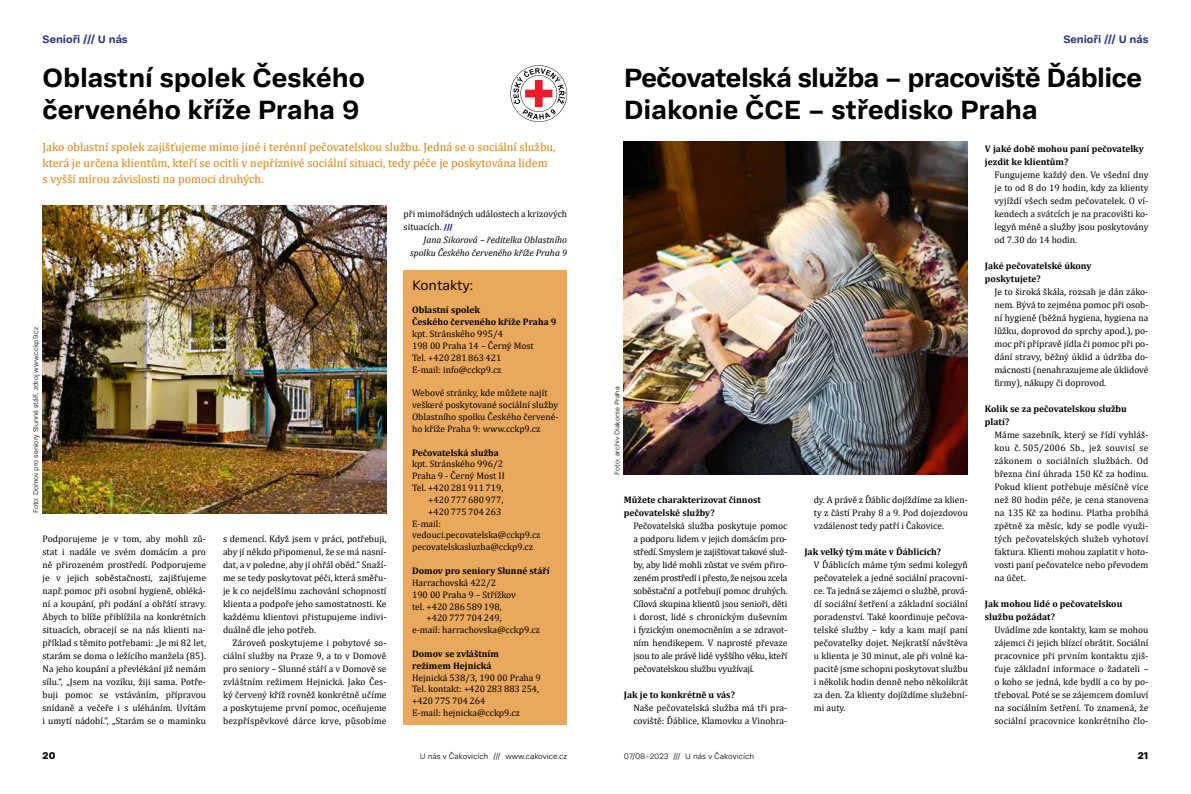
<style>
.page{position:relative;width:1191px;height:794px;background:#fff}
.page>*{position:absolute;margin:0;border:0;box-sizing:border-box;transform-origin:0 0}
.t1{font:700 27px/32px "Adapter PE Text";letter-spacing:-.02em;color:#000}
.t2{font:700 27px/32px "Adapter PE Text";color:#000}
.t3{font:14px "Adapter PE Text";color:#000}
.t4{font:12px/16px "Cambria";color:#dd810d}
.t5{font:700 11px "Adapter PE Text";color:#283583}
.t6{font:10px "Adapter PE Text Eb";color:#000}
.t7{font:9.5px/13px "Cambria";color:#000;text-align:justify}
.t8{font:700 9.5px/13px "Cambria";color:#000}
.t9{font:italic 9.5px/13px "Cambria";color:#000;text-align:right}
.t10{font:300 8px "Adapter PE Text";color:#000}
.t11{font:300 7px "Adapter PE Text";color:#000}
.s1{font-family:"Adapter PE Text Eb";font-size:8px;color:#283583}
</style>
<div class="page">
<img style="left:43px;top:206px;width:343px;height:307px">
<svg style="left:510px;top:65px;width:57px;height:57px"></svg>
<div style="left:403px;top:270px;width:164px;height:454px;background:#e9a85b"></div>
<img style="left:624px;top:142px;width:344px;height:332px">
<p class="t5" style="left:43px;top:30px;width:87px">Senioři /// U nás</p>
<p class="t5" style="left:1063px;top:30px;width:87px">Senioři /// U nás</p>
<h1 class="t2" style="left:43px;top:59px;width:324px">Oblastní spolek Českého červeného kříže Praha 9</h1>
<p class="t4" style="left:43px;top:139px;width:514px">Jako oblastní spolek zajišťujeme mimo jiné i terénní pečovatelskou službu. Jedná se o sociální službu, která je určena klientům, kteří se ocitli v nepříznivé sociální situaci, tedy péče je poskytována lidem s vyšší mírou závislosti na pomoci druhých.</p>
<p class="t11" style="left:31px;top:513px;width:188px;rotate:-90deg">Foto: Domov pro seniory Slunné stáří, zdroj www.cckp9.cz</p>
<p class="t7" style="left:43px;top:532px;width:165px">Podporujeme je v tom, aby mohli zů&shy;stat i nadále ve svém domácím a pro ně přirozeném prostředí. Podporujeme je v jejich soběstačnosti, zajišťujeme např. pomoc při osobní hygieně, obléká&shy;ní a koupání, při podání a ohřátí stravy.<br>Abych to blíže přiblížila na konkrétních situacích, obracejí se na nás klienti na&shy;příklad s těmito potřebami: „Je mi 82 let, starám se doma o ležícího manžela (85).<br>Na jeho koupání a převlékání již nemám sílu.“, „Jsem na vozíku, žiji sama. Potře&shy;buji pomoc se vstáváním, přípravou snídaně a večeře i s uléháním. Uvítám i umytí nádobí.“, „Starám se o maminku</p>
<p class="t7" style="left:223px;top:532px;width:165px">s demencí. Když jsem v práci, potřebuji, aby jí někdo připomenul, že se má nasní&shy;dat, a v poledne, aby jí ohřál oběd.“ Snaží&shy;me se tedy poskytovat péči, která směřu&shy;je k co nejdelšímu zachování schopností klienta a podpoře jeho samostatnosti. Ke každému klientovi přistupujeme indivi&shy;duálně dle jeho potřeb.</p>
<p class="t7" style="left:223px;top:636px;width:165px;text-indent:10px">Zároveň poskytujeme i pobytové so&shy;ciální služby na Praze 9, a to v Domově pro seniory – Slunné stáří a v Domově se zvláštním režimem Hejnická. Jako Čes&shy;ký červený kříž rovněž konkrétně učíme a poskytujeme první pomoc, oceňujeme bezpříspěvkové dárce krve, působíme</p>
<p class="t7" style="left:403px;top:207px;width:165px">při mimořádných událostech a krizových situacích. <span class="s1">///</span></p>
<p class="t9" style="left:410px;top:232px;width:158px">Jana Sikorová – ředitelka Oblastního spolku Českého červeného kříže Praha 9</p>
<h2 class="t3" style="left:412px;top:275px;width:63px">Kontakty:</h2>
<p class="t8" style="left:412px;top:304px;width:146px;line-height:11.8px">Oblastní spolek<br>Českého červeného kříže Praha 9</p>
<p class="t7" style="left:412px;top:328px;width:123px;line-height:11.8px;text-align:left">kpt. Stránského 995/4<br>198 00 Praha 14 – Černý Most<br>Tel. +420 281 863 421<br>E-mail: info@cckp9.cz</p>
<p class="t7" style="left:412px;top:387px;width:148px;line-height:11.8px;text-align:left">Webové stránky, kde můžete najít veškeré poskytované sociální služby Oblastního spolku Českého červené&shy;ho kříže Praha 9: www.cckp9.cz</p>
<p class="t8" style="left:412px;top:445px;width:88px">Pečovatelská služba</p>
<p class="t7" style="left:412px;top:457px;width:92px">kpt. Stránského 996/2</p>
<p class="t7" style="left:412px;top:469px;width:94px">Praha 9 - Černý Most II</p>
<p class="t7" style="left:412px;top:481px;width:93px">Tel. +420 281 911 719,</p>
<p class="t7" style="left:428px;top:493px;width:77px">+420 777 680 977,</p>
<p class="t7" style="left:428px;top:505px;width:75px">+420 775 704 263</p>
<p class="t7" style="left:412px;top:517px;width:30px">E-mail:</p>
<p class="t7" style="left:412px;top:528px;width:130px">vedouci.pecovatelska@cckp9.cz</p>
<p class="t7" style="left:412px;top:540px;width:122px">pecovatelskasluzba@cckp9.cz</p>
<p class="t8" style="left:412px;top:564px;width:139px">Domov pro seniory Slunné stáří</p>
<p class="t7" style="left:412px;top:576px;width:85px">Harrachovská 422/2</p>
<p class="t7" style="left:412px;top:588px;width:105px">190 00 Praha 9 – Střížkov</p>
<p class="t7" style="left:412px;top:600px;width:91px">tel. +420 286 589 198,</p>
<p class="t7" style="left:426px;top:611px;width:77px">+420 777 704 249,</p>
<p class="t7" style="left:412px;top:623px;width:129px">e-mail: harrachovska@cckp9.cz</p>
<p class="t8" style="left:412px;top:647px;width:88px;line-height:11.8px">Domov se zvláštním režimem Hejnická</p>
<p class="t7" style="left:412px;top:671px;width:130px;line-height:11.8px;text-align:left">Hejnická 538/3, 190 00 Praha 9<br>Tel. kontakt: +420 283 883 254, +420 775 704 264<br>E-mail: hejnicka@cckp9.cz</p>
<h1 class="t1" style="left:624px;top:59px;width:520px">Pečovatelská služba – pracoviště Ďáblice<br>Diakonie ČCE – středisko Praha</h1>
<p class="t11" style="left:612px;top:474px;width:89px;rotate:-90deg">Foto: archiv Diakonie Praha</p>
<p class="t8" style="left:624px;top:493px;width:139px">Můžete charakterizovat činnost pečovatelské služby?</p>
<p class="t7" style="left:633px;top:519px;width:155px">Pečovatelská služba poskytuje pomoc a podporu lidem v jejich domácím pro&shy;středí. Smyslem je zajišťovat takové služ&shy;by, aby lidé mohli zůstat ve svém přiro&shy;zeném prostředí i přesto, že nejsou zcela soběstační a potřebují pomoc druhých.<br>Cílová skupina klientů jsou senioři, děti i dorost, lidé s chronickým duševním i fyzickým onemocněním a se zdravot&shy;ním hendikepem. V naprosté převaze jsou to ale právě lidé vyššího věku, kteří pečovatelskou službu využívají.</p>
<p class="t8" style="left:624px;top:688px;width:113px">Jak je to konkrétně u vás?</p>
<p class="t7" style="left:633px;top:701px;width:155px">Naše pečovatelská služba má tři pra&shy;coviště: Ďáblice, Klamovku a Vinohra-</p>
<p class="t7" style="left:814px;top:493px;width:155px">dy. A právě z Ďáblic dojíždíme za klien&shy;ty z částí Prahy 8 a 9. Pod dojezdovou vzdálenost tedy patří i Čakovice.</p>
<p class="t8" style="left:804px;top:545px;width:138px">Jak velký tým máte v Ďáblicích?</p>
<p class="t7" style="left:814px;top:558px;width:155px">V Ďáblicích máme tým sedmi kolegyň pečovatelek a jedné sociální pracovni&shy;ce. Ta jedná se zájemci o službě, prová&shy;dí sociální šetření a základní sociální poradenství. Také koordinuje pečova&shy;telské služby – kdy a kam mají paní pečovatelky dojet. Nejkratší návštěva u klienta je 30 minut, ale při volné ka&shy;pacitě jsme schopni poskytovat službu i několik hodin denně nebo několikrát za den. Za klienty dojíždíme služební&shy;mi auty.</p>
<p class="t8" style="left:985px;top:141px;width:160px">V jaké době mohou paní pečovatelky jezdit ke klientům?</p>
<p class="t7" style="left:994px;top:168px;width:155px">Fungujeme každý den. Ve všední dny je to od 8 do 19 hodin, kdy za klienty vyjíždí všech sedm pečovatelek. O ví&shy;kendech a svátcích je na pracovišti ko&shy;legyň méně a služby jsou poskytovány od 7.30 do 14 hodin.</p>
<p class="t8" style="left:985px;top:258px;width:108px">Jaké pečovatelské úkony poskytujete?</p>
<p class="t7" style="left:994px;top:285px;width:156px">Je to široká škála, rozsah je dán záko&shy;nem. Bývá to zejména pomoc při osob&shy;ní hygieně (běžná hygiena, hygiena na lůžku, doprovod do sprchy apod.), po&shy;moc při přípravě jídla či pomoc při po&shy;dání stravy, běžný úklid a údržba do&shy;mácnosti (nenahrazujeme ale úklidové firmy), nákupy či doprovod.</p>
<p class="t8" style="left:985px;top:401px;width:143px">Kolik se za pečovatelskou službu platí?</p>
<p class="t7" style="left:994px;top:428px;width:156px">Máme sazebník, který se řídí vyhláš&shy;kou č. 505/2006 Sb., jež souvisí se zákonem o sociálních službách. Od března činí úhrada 150 Kč za hodinu.<br>Pokud klient potřebuje měsíčně více než 80 hodin péče, je cena stanovena na 135 Kč za hodinu. Platba probíhá zpětně za měsíc, kdy se podle využi&shy;tých pečovatelských služeb vyhotoví faktura. Klienti mohou zaplatit v hoto&shy;vosti paní pečovatelce nebo převodem na účet.</p>
<p class="t8" style="left:985px;top:596px;width:139px">Jak mohou lidé o pečovatelskou službu požádat?</p>
<p class="t7" style="left:994px;top:623px;width:155px">Uvádíme zde kontakty, kam se mohou zájemci či jejich blízcí obrátit. Sociální pracovnice při prvním kontaktu zjiš&shy;ťuje základní informace o žadateli – o koho se jedná, kde bydlí a co by po&shy;třeboval. Poté se se zájemcem domluví na sociálním šetření. To znamená, že sociální pracovnice konkrétního člo-</p>
<p class="t6" style="left:43px;top:747px;width:14px">20</p>
<p class="t10" style="left:420px;top:750px;width:149px">U nás v Čakovicích /// www.cakovice.cz</p>
<p class="t10" style="left:624px;top:750px;width:132px">07/08–2023 /// U nás v Čakovicích</p>
<p class="t6" style="left:1137px;top:747px;width:12px">21</p>
</div>
